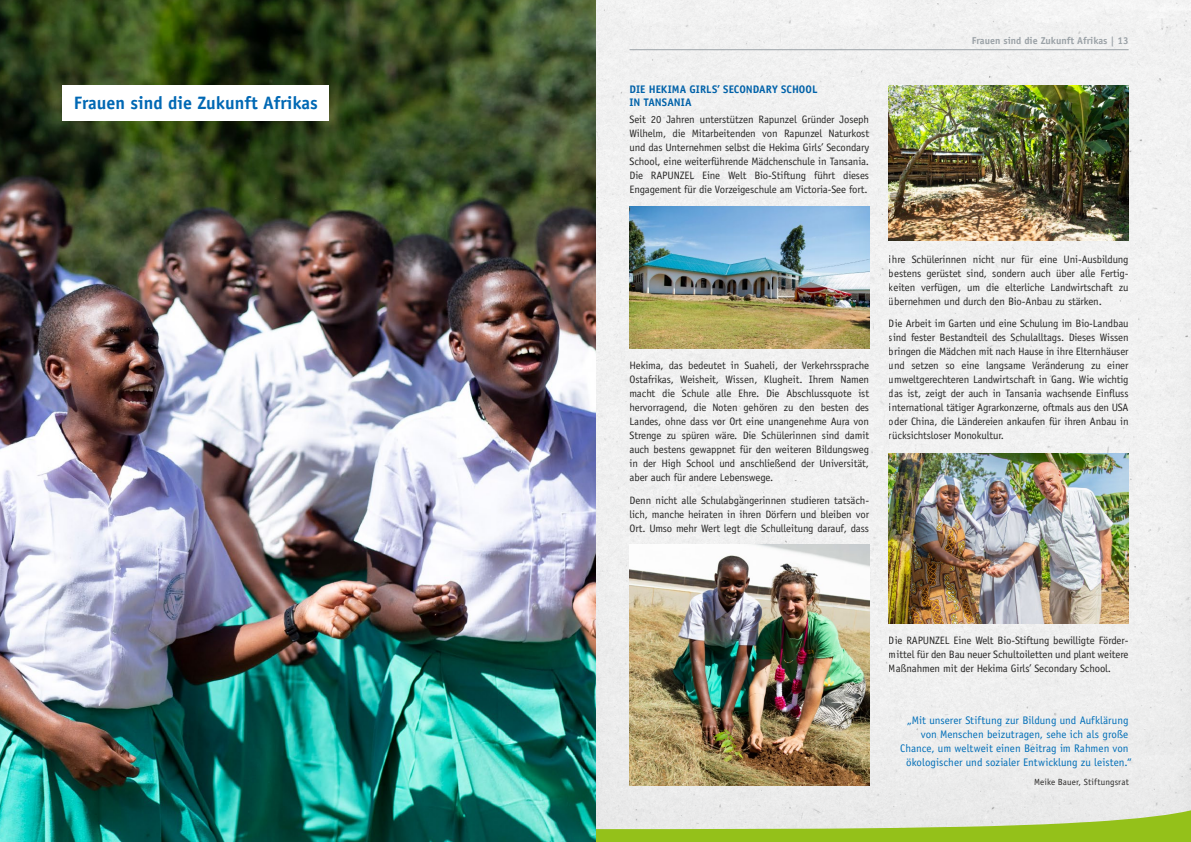
<style>
.page{position:relative;width:1191px;height:842px;background:#fff}
.page>*{position:absolute;margin:0;border:0;box-sizing:border-box;transform-origin:0 0}
.t1{font:700 18px "Officina Sans";color:#0068b4}
.t2{font:11px "Officina Sans";color:#006eb8}
.t3{font:700 11px/13px "Officina Sans";color:#0068b4}
.t4{font:10.8px/14px "Officina Sans";letter-spacing:-.01em;color:#2b2a29;text-align:justify}
.t5{font:700 10px "Officina Sans";color:#9ba2a7}
.t6{font:9px "Officina Sans";letter-spacing:.01em;color:#2b2a29}
</style>
<div class="page">
<div style="left:595px;top:0;width:596px;height:842px;background:#f0f0f0"></div>
<svg style="left:595px;top:809px;width:596px;height:33px"></svg>
<hr style="left:629px;top:49px;width:499px;height:1px;background:#9ba2a7">
<img style="left:889px;top:454px;width:239px;height:170px">
<img style="left:0;top:0;width:595px;height:842px">
<img style="left:629px;top:544px;width:240px;height:241px">
<img style="left:629px;top:207px;width:240px;height:142px">
<img style="left:889px;top:85px;width:239px;height:156px">
<div style="left:62px;top:85px;width:267px;height:35px;background:#fff"></div>
<h1 class="t1" style="left:74px;top:92px;width:246px">Frauen sind die Zukunft Afrikas</h1>
<p class="t3" style="left:629px;top:82px;width:190px">DIE HEKIMA GIRLS’ SECONDARY SCHOOL<br>IN TANSANIA</p>
<p class="t4" style="left:629px;top:112px;width:241px">Seit 20 Jahren unterstützen Rapunzel Gründer Joseph Wilhelm, die Mitarbeitenden von Rapunzel Naturkost und das Unternehmen selbst die Hekima Girls’ Secondary School, eine weiterführende Mädchenschule in Tansania.<br>Die RAPUNZEL Eine Welt Bio-Stiftung führt dieses Engagement für die Vorzeigeschule am Victoria-See fort.</p>
<p class="t5" style="left:972px;top:34px;width:158px">Frauen sind die Zukunft Afrikas | 13</p>
<p class="t4" style="left:629px;top:358px;width:241px">Hekima, das bedeutet in Suaheli, der Verkehrssprache Ostafrikas, Weisheit, Wissen, Klugheit. Ihrem Namen macht die Schule alle Ehre. Die Abschlussquote ist hervorragend, die Noten gehören zu den besten des Landes, ohne dass vor Ort eine unangenehme Aura von Strenge zu spüren wäre. Die Schülerinnen sind damit auch bestens gewappnet für den weiteren Bildungsweg in der High School und anschließend der Universität, aber auch für andere Lebenswege.</p>
<p class="t4" style="left:629px;top:493px;width:241px">Denn nicht alle Schulabgängerinnen studieren tatsäch&shy;lich, manche heiraten in ihren Dörfern und bleiben vor Ort. Umso mehr Wert legt die Schulleitung darauf, dass</p>
<p class="t4" style="left:889px;top:252px;width:241px">ihre Schülerinnen nicht nur für eine Uni-Ausbildung bestens gerüstet sind, sondern auch über alle Fertig&shy;keiten verfügen, um die elterliche Landwirtschaft zu übernehmen und durch den Bio-Anbau zu stärken.</p>
<p class="t4" style="left:889px;top:316px;width:241px">Die Arbeit im Garten und eine Schulung im Bio-Landbau sind fester Bestandteil des Schulalltags. Dieses Wissen bringen die Mädchen mit nach Hause in ihre Elternhäuser und setzen so eine langsame Veränderung zu einer umweltgerechteren Landwirtschaft in Gang. Wie wichtig das ist, zeigt der auch in Tansania wachsende Einfluss international tätiger Agrarkonzerne, oftmals aus den USA oder China, die Ländereien ankaufen für ihren Anbau in rücksichtsloser Monokultur.</p>
<p class="t4" style="left:889px;top:633px;width:241px">Die RAPUNZEL Eine Welt Bio-Stiftung bewilligte Förder&shy;mittel für den Bau neuer Schultoiletten und plant weitere Maßnahmen mit der Hekima Girls’ Secondary School.</p>
<p class="t2" style="left:907px;top:714px;width:223px">„Mit unserer Stiftung zur Bildung und Aufklärung</p>
<p class="t2" style="left:920px;top:728px;width:209px">von Menschen beizutragen, sehe ich als große</p>
<p class="t2" style="left:900px;top:742px;width:230px">Chance, um weltweit einen Beitrag im Rahmen von</p>
<p class="t2" style="left:906px;top:756px;width:227px">ökologischer und sozialer Entwicklung zu leisten.“</p>
<p class="t6" style="left:1034px;top:777px;width:96px">Meike Bauer, Stiftungsrat</p>
</div>
